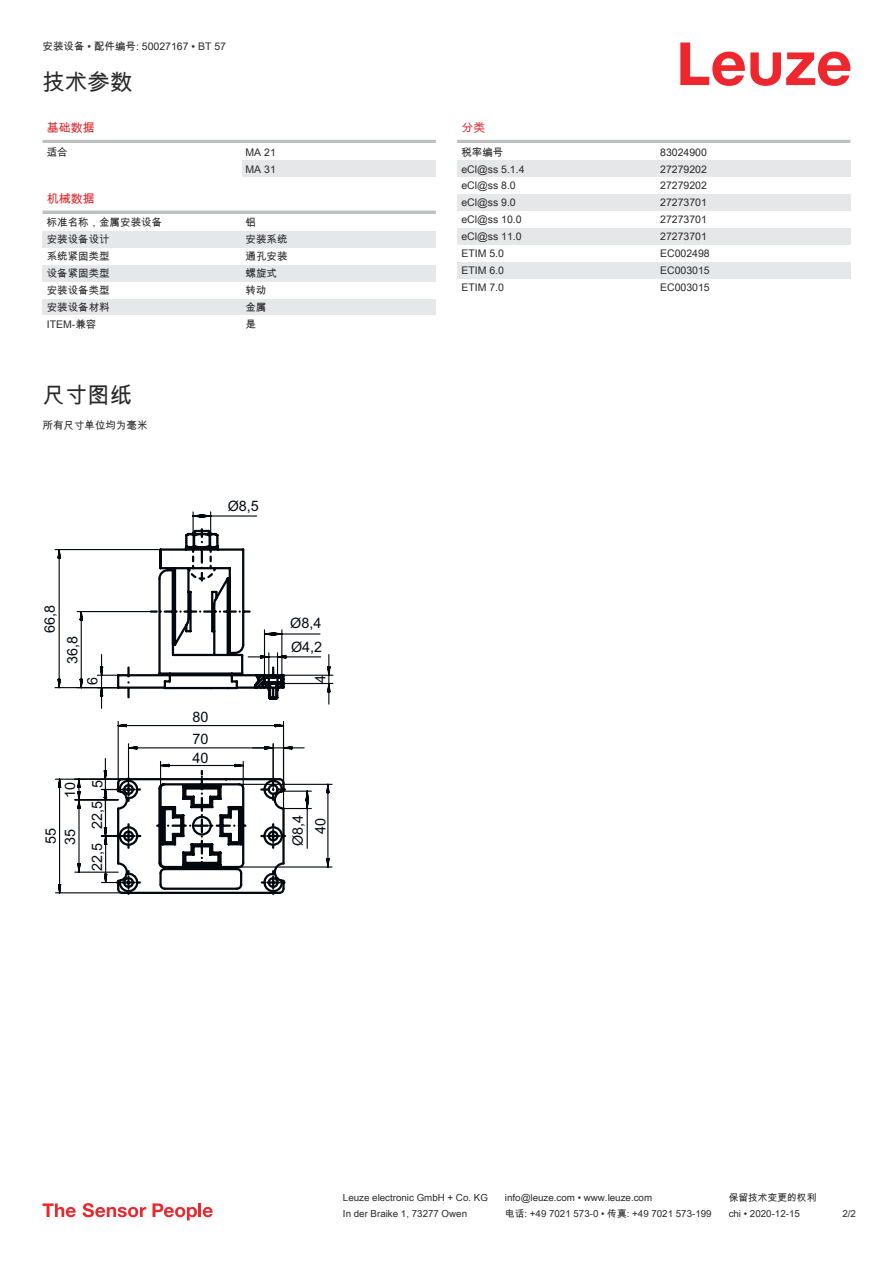
<style>
.page{position:relative;width:893px;height:1263px;background:#fff}
.page>*{position:absolute;margin:0;border:0;box-sizing:border-box;transform-origin:0 0}
.t1{font:22.5px "Arial Unicode MS";color:#2b292a}
.t2{font:14.4px/18.9px "Arial";color:#050b12}
.t3{font:12px "Arial Unicode MS";color:#db2a30}
.t4{font:10.5px/17px "Arial Unicode MS";color:#2b292a}
.t5{font:9.75px "Arial Unicode MS";color:#2b292a}
</style>
<div class="page">
<svg style="left:680px;top:43px;width:170px;height:43px"></svg>
<hr style="left:43px;top:140px;width:393px;height:3px;background:#bdbfc1">
<div style="left:242px;top:160px;width:194px;height:17px;background:#e6e7e9"></div>
<hr style="left:43px;top:211px;width:393px;height:3px;background:#bdbfc1">
<div style="left:43px;top:231px;width:199px;height:17px;background:#e6e7e9"></div>
<div style="left:242px;top:231px;width:194px;height:17px;background:#e6e7e9"></div>
<div style="left:43px;top:265px;width:199px;height:17px;background:#e6e7e9"></div>
<div style="left:242px;top:265px;width:194px;height:17px;background:#e6e7e9"></div>
<div style="left:43px;top:299px;width:199px;height:17px;background:#e6e7e9"></div>
<div style="left:242px;top:299px;width:194px;height:17px;background:#e6e7e9"></div>
<hr style="left:457px;top:140px;width:393px;height:3px;background:#bdbfc1">
<div style="left:457px;top:160px;width:200px;height:17px;background:#e6e7e9"></div>
<div style="left:657px;top:160px;width:193px;height:17px;background:#e6e7e9"></div>
<div style="left:457px;top:194px;width:200px;height:17px;background:#e6e7e9"></div>
<div style="left:657px;top:194px;width:193px;height:17px;background:#e6e7e9"></div>
<div style="left:457px;top:228px;width:200px;height:17px;background:#e6e7e9"></div>
<div style="left:657px;top:228px;width:193px;height:17px;background:#e6e7e9"></div>
<div style="left:457px;top:262px;width:200px;height:17px;background:#e6e7e9"></div>
<div style="left:657px;top:262px;width:193px;height:17px;background:#e6e7e9"></div>
<svg style="left:43px;top:1203px;width:33px;height:14px"></svg>
<svg style="left:83px;top:1203px;width:63px;height:14px"></svg>
<svg style="left:153px;top:1203px;width:44px;height:17px"></svg>
<hr style="left:198px;top:1203px;width:3px;height:14px;background:#ed272d">
<svg style="left:203px;top:1207px;width:10px;height:10px"></svg>
<svg style="left:55px;top:791px;width:278px;height:103px"></svg>
<svg style="left:54px;top:548px;width:280px;height:243px"></svg>
<svg style="left:192px;top:511px;width:130px;height:174px"></svg>
<p class="t4" style="left:43px;top:38px;width:185px">安装设备 • 配件编号: 50027167 • BT 57</p>
<h1 class="t1" style="left:43px;top:66px;width:91px">技术参数</h1>
<p class="t3" style="left:47px;top:119px;width:49px">基础数据</p>
<p class="t4" style="left:47px;top:143px;width:22px">适合</p>
<p class="t4" style="left:246px;top:143px;width:32px">MA 21<br>MA 31</p>
<p class="t3" style="left:47px;top:190px;width:49px">机械数据</p>
<p class="t4" style="left:47px;top:214px;width:117px">标准名称，金属安装设备</p>
<p class="t4" style="left:246px;top:214px;width:12px">铝</p>
<p class="t4" style="left:47px;top:231px;width:64px">安装设备设计</p>
<p class="t4" style="left:246px;top:231px;width:43px">安装系统</p>
<p class="t4" style="left:47px;top:248px;width:64px">系统紧固类型</p>
<p class="t4" style="left:246px;top:248px;width:43px">通孔安装</p>
<p class="t4" style="left:47px;top:265px;width:64px">设备紧固类型</p>
<p class="t4" style="left:246px;top:265px;width:33px">螺旋式</p>
<p class="t4" style="left:47px;top:281px;width:64px">安装设备类型</p>
<p class="t4" style="left:246px;top:281px;width:22px">转动</p>
<p class="t4" style="left:47px;top:298px;width:64px">安装设备材料</p>
<p class="t4" style="left:246px;top:298px;width:22px">金属</p>
<p class="t4" style="left:47px;top:315px;width:51px">ITEM-兼容</p>
<p class="t4" style="left:246px;top:315px;width:12px">是</p>
<h1 class="t1" style="left:43px;top:379px;width:91px">尺寸图纸</h1>
<p class="t4" style="left:43px;top:417px;width:106px">所有尺寸单位均为毫米</p>
<h2 class="t2" style="left:41px;top:633px;width:30px;rotate:-90deg">66,8</h2>
<h2 class="t2" style="left:64px;top:664px;width:30px;rotate:-90deg">36,8</h2>
<h2 class="t2" style="left:84px;top:684px;width:10px;rotate:-90deg">6</h2>
<h2 class="t2" style="left:57px;top:798px;width:19px;line-height:27.5px;text-align:right;rotate:-90deg">10<br>5</h2>
<h2 class="t2" style="left:88px;top:829px;width:30px;rotate:-90deg">22,5</h2>
<h2 class="t2" style="left:88px;top:871px;width:30px;rotate:-90deg">22,5</h2>
<h2 class="t2" style="left:42px;top:845px;width:18px;line-height:19.4px;rotate:-90deg">55<br>35</h2>
<h2 class="t2" style="left:228px;top:497px;width:33px">Ø8,5</h2>
<h2 class="t2" style="left:193px;top:708px;width:18px">80</h2>
<h2 class="t2" style="left:193px;top:730px;width:18px">70<br>40</h2>
<h2 class="t2" style="left:290px;top:612px;width:34px;line-height:23.7px">Ø8,4<br>Ø4,2</h2>
<h2 class="t2" style="left:312px;top:683px;width:10px;rotate:-90deg">4</h2>
<h2 class="t2" style="left:287px;top:846px;width:33px;line-height:22.5px;text-align:right;rotate:-90deg">Ø8,4<br>40</h2>
<p class="t3" style="left:461px;top:119px;width:25px">分类</p>
<p class="t4" style="left:461px;top:143px;width:43px">税率编号</p>
<p class="t4" style="left:660px;top:143px;width:48px">83024900</p>
<p class="t4" style="left:461px;top:160px;width:65px">eCl@ss 5.1.4</p>
<p class="t4" style="left:660px;top:160px;width:48px">27279202</p>
<p class="t4" style="left:461px;top:177px;width:56px">eCl@ss 8.0</p>
<p class="t4" style="left:660px;top:177px;width:48px">27279202</p>
<p class="t4" style="left:461px;top:194px;width:56px">eCl@ss 9.0</p>
<p class="t4" style="left:660px;top:194px;width:48px">27273701</p>
<p class="t4" style="left:461px;top:211px;width:62px">eCl@ss 10.0</p>
<p class="t4" style="left:660px;top:211px;width:48px">27273701</p>
<p class="t4" style="left:461px;top:228px;width:62px">eCl@ss 11.0</p>
<p class="t4" style="left:660px;top:228px;width:48px">27273701</p>
<p class="t4" style="left:461px;top:245px;width:44px">ETIM 5.0</p>
<p class="t4" style="left:660px;top:245px;width:51px">EC002498</p>
<p class="t4" style="left:461px;top:262px;width:44px">ETIM 6.0</p>
<p class="t4" style="left:660px;top:262px;width:51px">EC003015</p>
<p class="t4" style="left:461px;top:278px;width:44px">ETIM 7.0</p>
<p class="t4" style="left:660px;top:278px;width:51px">EC003015</p>
<p class="t5" style="left:343px;top:1191px;width:146px">Leuze electronic GmbH + Co. KG</p>
<p class="t5" style="left:505px;top:1191px;width:149px">info@leuze.com • www.leuze.com</p>
<p class="t5" style="left:729px;top:1191px;width:89px">保留技术变更的权利</p>
<p class="t5" style="left:343px;top:1206px;width:126px">In der Braike 1, 73277 Owen</p>
<p class="t5" style="left:505px;top:1206px;width:208px">电话: +49 7021 573-0 • 传真: +49 7021 573-199</p>
<p class="t5" style="left:729px;top:1206px;width:73px">chi • 2020-12-15</p>
<p class="t5" style="left:842px;top:1206px;width:15px">2 /2</p>
</div>
